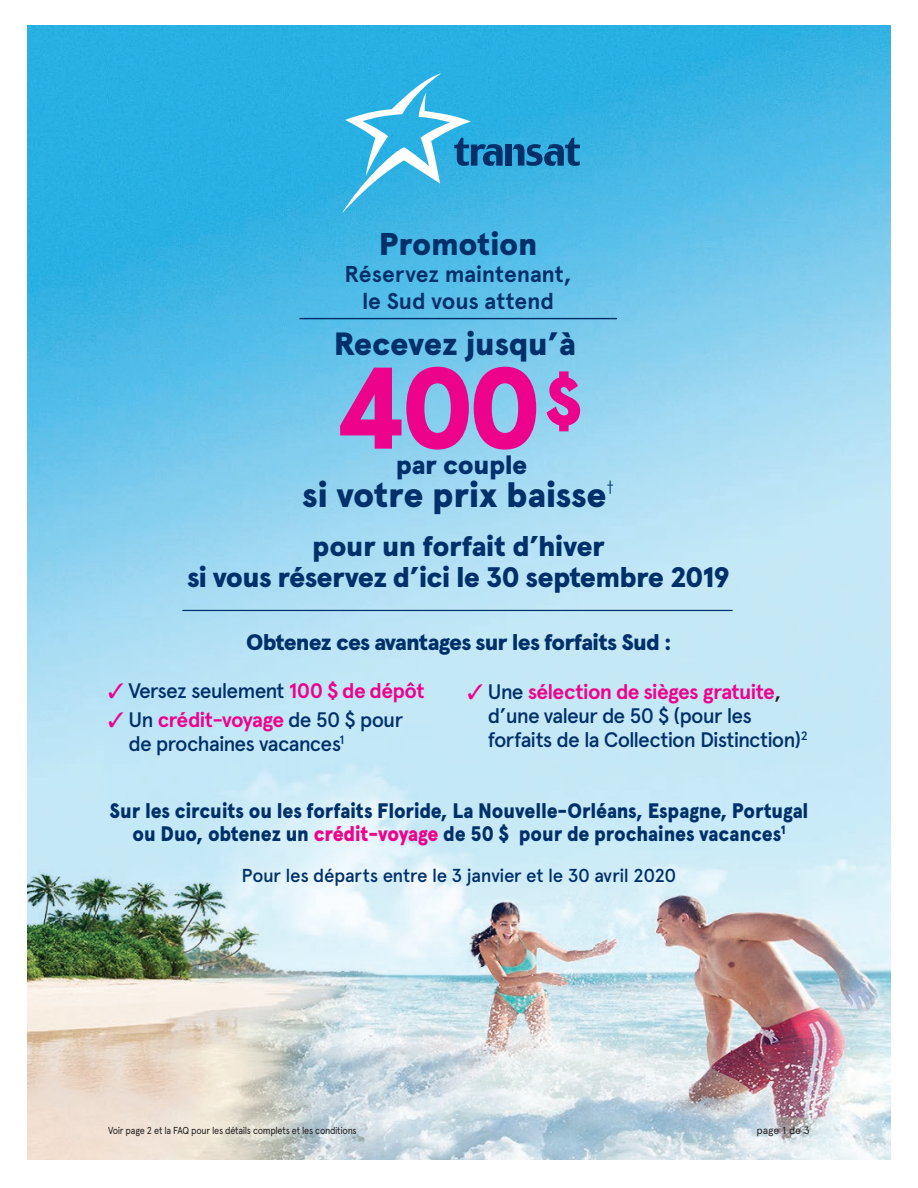
<style>
.page{position:relative;width:918px;height:1188px;background:#fff}
.page>*{position:absolute;margin:0;border:0;box-sizing:border-box;transform-origin:0 0}
.t1{font:900 115.8px "Apercu";color:#ed028c}
.t2{font:900 34.95px "Apercu";letter-spacing:-.005em;color:#003069}
.t3{font:900 32.1px "Apercu";letter-spacing:-.01em;color:#003069}
.t4{font:900 31.5px "Apercu";letter-spacing:-.01em;color:#003069}
.t5{font:900 28.2px/30.9px "Apercu";letter-spacing:-.025em;color:#003069;text-align:center}
.t6{font:900 26.25px "Apercu";letter-spacing:-.02em;color:#003069}
.t7{font:700 22.95px/27.5px "Apercu Pro";letter-spacing:-.005em;color:#003069;text-align:center}
.t8{font:900 22.5px "Apercu";letter-spacing:-.04em;color:#003069}
.t9{font:500 21px/24px "Apercu Pro";letter-spacing:-.045em;color:#003069}
.t10{font:900 21px/23.2px "Apercu";letter-spacing:-.01em;color:#003069;text-align:center;scale:.91 1}
.t11{font:500 18.75px "Apercu Pro";letter-spacing:-.025em;color:#003069}
.t12{font:10.5px "Apercu";letter-spacing:.005em;color:#231f20}
.t13{font:10.2px "Apercu";letter-spacing:-.03em;color:#231f20;scale:.9 1}
.s1{color:#ed028c}
.s2{font-weight:700;color:#ed028c}
.s3{color:#231f20}
</style>
<div class="page">
<img style="left:27px;top:26px;width:864px;height:1134px">
<div style="left:505px;top:145px;width:7px;height:21px;background:#003069"></div>
<svg style="left:513px;top:138px;width:67px;height:28px;background:#1d76aa"></svg>
<svg style="left:342px;top:73px;width:161px;height:140px;background:#46b6e2"></svg>
<hr style="left:182px;top:610px;width:551px;height:1px;background:#003069">
<hr style="left:299px;top:318px;width:318px;height:1px;background:#003069">
<h3 class="t4" style="left:379px;top:224px;width:160px">Promotion</h3>
<p class="t7" style="left:344px;top:259px;width:229px">Réservez maintenant, le Sud vous attend</p>
<h3 class="t3" style="left:334px;top:324px;width:244px">Recevez jusqu’à</h3>
<h1 class="t1" style="left:334px;top:338px;width:250px">400<sup>$</sup></h1>
<p class="t6" style="left:396px;top:448px;width:133px">par couple</p>
<h2 class="t2" style="left:302px;top:473px;width:313px">si votre prix baisse<sup>†</sup></h2>
<h3 class="t5" style="left:187px;top:531px;width:545px">pour un forfait d’hiver<br>si vous réservez d’ici le 30 septembre 2019</h3>
<p class="t8" style="left:246px;top:628px;width:427px">Obtenez ces avantages sur les forfaits Sud :</p>
<p class="t9" style="left:108px;top:677px;width:318px"><span class="s1">✓</span> Versez seulement <span class="s2">100 $ de dépôt</span></p>
<p class="t9" style="left:128px;top:706px;width:276px;text-indent:-20px"><span class="s1">✓</span> Un <span class="s2">crédit-voyage</span> de 50 $ pour de prochaines vacances<sup>1</sup></p>
<p class="t9" style="left:488px;top:679px;width:321px;text-indent:-20px"><span class="s1">✓</span> Une <span class="s2">sélection de sièges gratuite</span><span class="s3">, </span>d’une valeur de 50 $ (pour les forfaits de la Collection Distinction)<sup>2</sup></p>
<p class="t10" style="left:110px;top:799px;width:769px">Sur les circuits ou les forfaits Floride, La Nouvelle-Orléans, Espagne, Portugal ou Duo, obtenez un <span class="s1">crédit-voyage</span> de 50 $ pour de prochaines vacances<sup>1</sup></p>
<p class="t11" style="left:242px;top:862px;width:436px">Pour les départs entre le 3 janvier et le 30 avril 2020</p>
<p class="t13" style="left:108px;top:1124px;width:278px">Voir page 2 et la FAQ pour les détails complets et les conditions</p>
<p class="t12" style="left:756px;top:1124px;width:55px">page 1 de 3</p>
</div>
